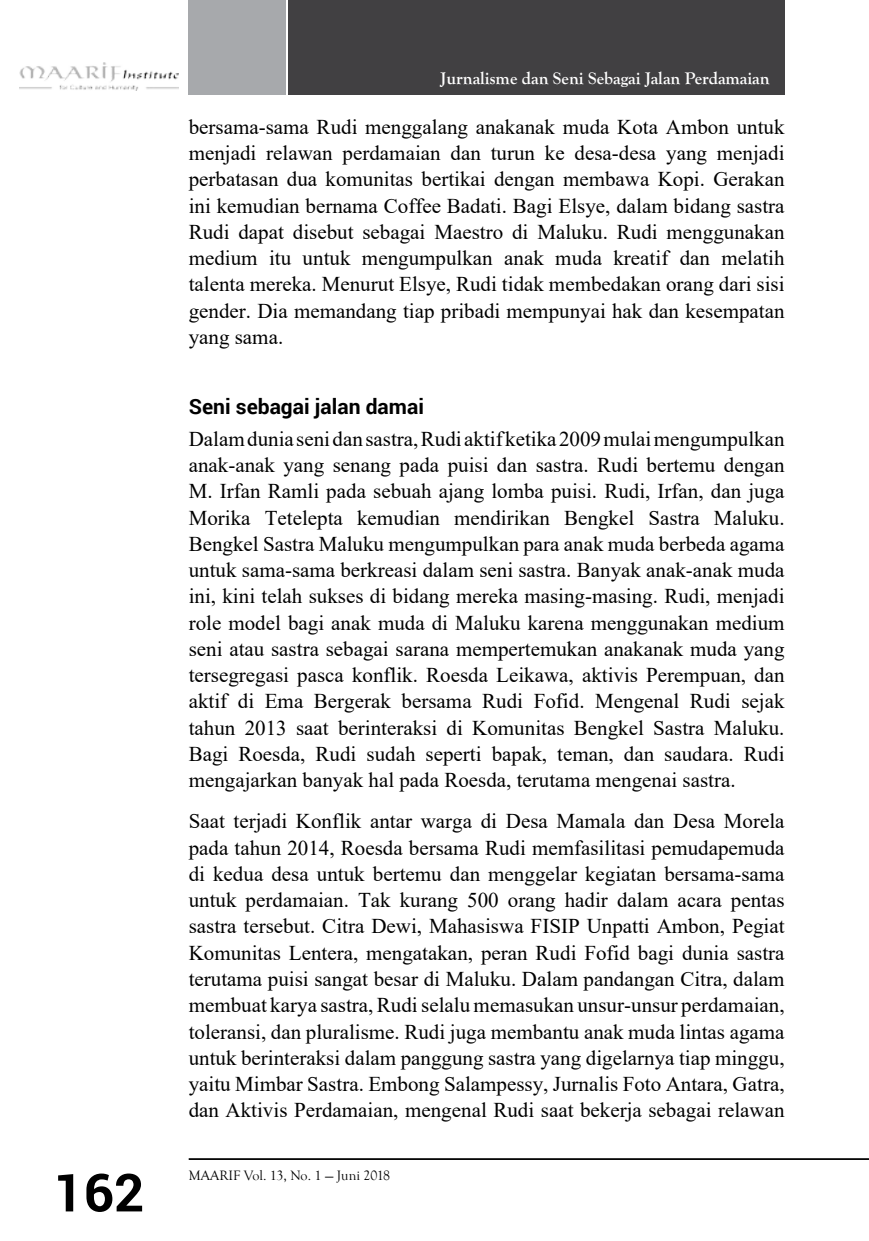
<style>
.page{position:relative;width:869px;height:1241px;background:#fff}
.page>*{position:absolute;margin:0;border:0;box-sizing:border-box;transform-origin:0 0}
.t1{font:700 52.5px "Roboto";color:#000}
.t2{font:21px/26.2px "Times New Roman";color:#000;text-align:justify}
.t3{font:700 21px "Roboto";color:#000}
.t4{font:700 17.5px "Goudy Old Style T";color:#fff}
.t5{font:14px "Goudy Old Style T";color:#000}
</style>
<div class="page">
<div style="left:189px;top:0;width:97px;height:94px;background:#a7a9ac"></div>
<hr style="left:189px;top:1157px;width:679px;height:2px;background:#000">
<div style="left:288px;top:0;width:496px;height:94px;background:#414042"></div>
<img style="left:20px;top:63px;width:159px;height:27px">
<p class="t4" style="left:440px;top:69px;width:330px">Jurnalisme dan Seni Sebagai Jalan Perdamaian</p>
<p class="t2" style="left:189px;top:113px;width:597px">bersama-sama Rudi menggalang anakanak muda Kota Ambon untuk menjadi relawan perdamaian dan turun ke desa-desa yang menjadi perbatasan dua komunitas bertikai dengan membawa Kopi. Gerakan ini kemudian bernama Coffee Badati. Bagi Elsye, dalam bidang sastra Rudi dapat disebut sebagai Maestro di Maluku. Rudi menggunakan medium itu untuk mengumpulkan anak muda kreatif dan melatih talenta mereka. Menurut Elsye, Rudi tidak membedakan orang dari sisi gender. Dia memandang tiap pribadi mempunyai hak dan kesempatan yang sama.</p>
<p class="t3" style="left:189px;top:392px;width:237px">Seni sebagai jalan damai</p>
<p class="t2" style="left:189px;top:425px;width:597px">Dalam dunia seni dan sastra, Rudi aktif ketika 2009 mulai mengumpulkan anak-anak yang senang pada puisi dan sastra. Rudi bertemu dengan M. Irfan Ramli pada sebuah ajang lomba puisi. Rudi, Irfan, dan juga Morika Tetelepta kemudian mendirikan Bengkel Sastra Maluku.<br>Bengkel Sastra Maluku mengumpulkan para anak muda berbeda agama untuk sama-sama berkreasi dalam seni sastra. Banyak anak-anak muda ini, kini telah sukses di bidang mereka masing-masing. Rudi, menjadi role model bagi anak muda di Maluku karena menggunakan medium seni atau sastra sebagai sarana mempertemukan anakanak muda yang tersegregasi pasca konflik. Roesda Leikawa, aktivis Perempuan, dan aktif di Ema Bergerak bersama Rudi Fofid. Mengenal Rudi sejak tahun 2013 saat berinteraksi di Komunitas Bengkel Sastra Maluku.<br>Bagi Roesda, Rudi sudah seperti bapak, teman, dan saudara. Rudi mengajarkan banyak hal pada Roesda, terutama mengenai sastra.</p>
<p class="t2" style="left:189px;top:807px;width:597px">Saat terjadi Konflik antar warga di Desa Mamala dan Desa Morela pada tahun 2014, Roesda bersama Rudi memfasilitasi pemudapemuda di kedua desa untuk bertemu dan menggelar kegiatan bersama-sama untuk perdamaian. Tak kurang 500 orang hadir dalam acara pentas sastra tersebut. Citra Dewi, Mahasiswa FISIP Unpatti Ambon, Pegiat Komunitas Lentera, mengatakan, peran Rudi Fofid bagi dunia sastra terutama puisi sangat besar di Maluku. Dalam pandangan Citra, dalam membuat karya sastra, Rudi selalu memasukan unsur-unsur perdamaian, toleransi, dan pluralisme. Rudi juga membantu anak muda lintas agama untuk berinteraksi dalam panggung sastra yang digelarnya tiap minggu, yaitu Mimbar Sastra. Embong Salampessy, Jurnalis Foto Antara, Gatra, dan Aktivis Perdamaian, mengenal Rudi saat bekerja sebagai relawan</p>
<h1 class="t1" style="left:54px;top:1155px;width:92px">162</h1>
<p class="t5" style="left:189px;top:1167px;width:203px">MAARIF Vol. 13, No. 1 — Juni 2018</p>
</div>
